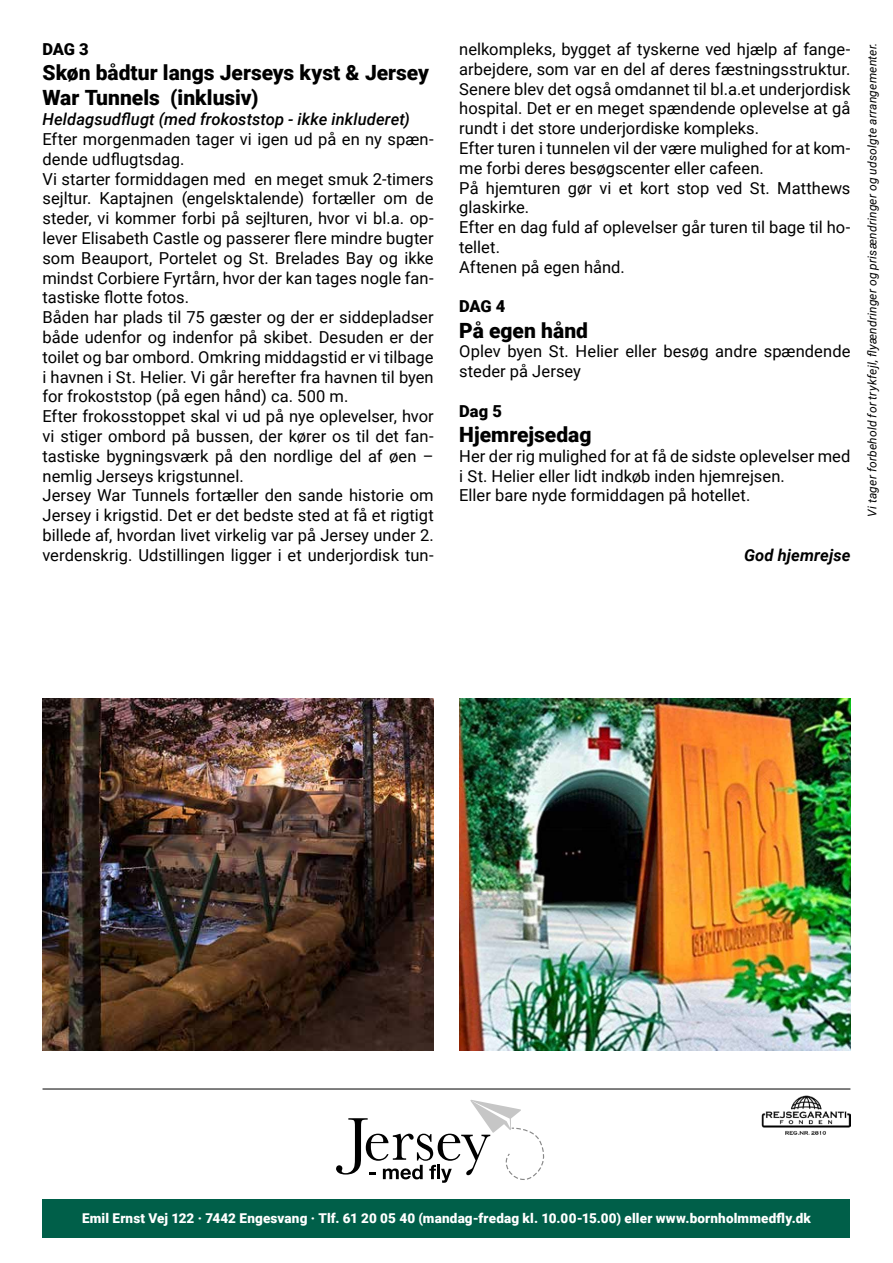
<style>
.page{position:relative;width:893px;height:1263px;background:#fff}
.page>*{position:absolute;margin:0;border:0;box-sizing:border-box;transform-origin:0 0}
.t1{font:900 21px/25.2px "Roboto";color:#000}
.t2{font:16.5px/19.8px "Roboto";letter-spacing:.005em;color:#000}
.t3{font:italic 500 16.5px "Roboto";letter-spacing:.005em;color:#000}
.t4{font:900 16.5px "Roboto";letter-spacing:-.02em;color:#000}
.t5{font:italic 700 16.5px "Roboto";letter-spacing:.005em;color:#000}
.t6{font:900 13.5px "Roboto";letter-spacing:.01em;color:#fff}
.t7{font:italic 12px "Roboto";letter-spacing:.02em;color:#000}
</style>
<div class="page">
<img style="left:43px;top:698px;width:391px;height:352px">
<img style="left:459px;top:698px;width:391px;height:352px">
<svg style="left:336px;top:1100px;width:208px;height:83px"></svg>
<hr style="left:43px;top:1089px;width:807px;height:1px;background:#000">
<img style="left:761px;top:1095px;width:89px;height:39px">
<div style="left:43px;top:1199px;width:807px;height:38px;background:#005f49"></div>
<p class="t4" style="left:43px;top:37px;width:48px">DAG 3</p>
<p class="t1" style="left:43px;top:59px;width:388px">Skøn bådtur langs Jerseys kyst &amp; Jersey<br>War Tunnels (inklusiv)</p>
<p class="t3" style="left:43px;top:108px;width:369px">Heldagsudflugt (med frokoststop - ikke inkluderet)</p>
<p class="t2" style="left:43px;top:129px;width:393px">Efter morgenmaden tager vi igen ud på en ny spæn&shy;dende udflugtsdag.<br>Vi starter formiddagen med en meget smuk 2-timers sejltur. Kaptajnen (engelsktalende) fortæller om de steder, vi kommer forbi på sejlturen, hvor vi bl.a. op&shy;lever Elisabeth Castle og passerer flere mindre bugter som Beauport, Portelet og St. Brelades Bay og ikke mindst Corbiere Fyrtårn, hvor der kan tages nogle fan&shy;tastiske flotte fotos.<br>Båden har plads til 75 gæster og der er siddepladser både udenfor og indenfor på skibet. Desuden er der toilet og bar ombord. Omkring middagstid er vi tilbage i havnen i St. Helier. Vi går herefter fra havnen til byen for frokoststop (på egen hånd) ca. 500 m.<br>Efter frokosstoppet skal vi ud på nye oplevelser, hvor vi stiger ombord på bussen, der kører os til det fan&shy;tastiske bygningsværk på den nordlige del af øen – nemlig Jerseys krigstunnel.<br>Jersey War Tunnels fortæller den sande historie om Jersey i krigstid. Det er det bedste sted at få et rigtigt billede af, hvordan livet virkelig var på Jersey under 2. verdenskrig. Udstillingen ligger i et underjordisk tun-</p>
<p class="t2" style="left:459px;top:39px;width:393px">nelkompleks, bygget af tyskerne ved hjælp af fange&shy;arbejdere, som var en del af deres fæstningsstruktur.<br>Senere blev det også omdannet til bl.a.et underjordisk hospital. Det er en meget spændende oplevelse at gå rundt i det store underjordiske kompleks.<br>Efter turen i tunnelen vil der være mulighed for at kom&shy;me forbi deres besøgscenter eller cafeen.<br>På hjemturen gør vi et kort stop ved St. Matthews glaskirke.<br>Efter en dag fuld af oplevelser går turen til bage til ho&shy;tellet.<br>Aftenen på egen hånd.</p>
<p class="t4" style="left:459px;top:295px;width:48px">DAG 4</p>
<p class="t1" style="left:459px;top:317px;width:130px">På egen hånd</p>
<p class="t2" style="left:459px;top:341px;width:393px">Oplev byen St. Helier eller besøg andre spændende steder på Jersey</p>
<p class="t4" style="left:459px;top:399px;width:44px">Dag 5</p>
<p class="t1" style="left:459px;top:421px;width:134px">Hjemrejsedag</p>
<p class="t2" style="left:459px;top:445px;width:393px">Her der rig mulighed for at få de sidste oplevelser med i St. Helier eller lidt indkøb inden hjemrejsen.<br>Eller bare nyde formiddagen på hotellet.</p>
<p class="t5" style="left:744px;top:543px;width:108px">God hjemrejse</p>
<p class="t7" style="left:864px;top:517px;width:476px;rotate:-90deg">Vi tager forbehold for trykfejl, flyændringer og prisændringer og udsolgte arrangementer.</p>
<p class="t6" style="left:82px;top:1208px;width:730px">Emil Ernst Vej 122 · 7442 Engesvang · Tlf. 61 20 05 40 (mandag-fredag kl. 10.00-15.00) eller www.bornholmmedfly.dk</p>
</div>
